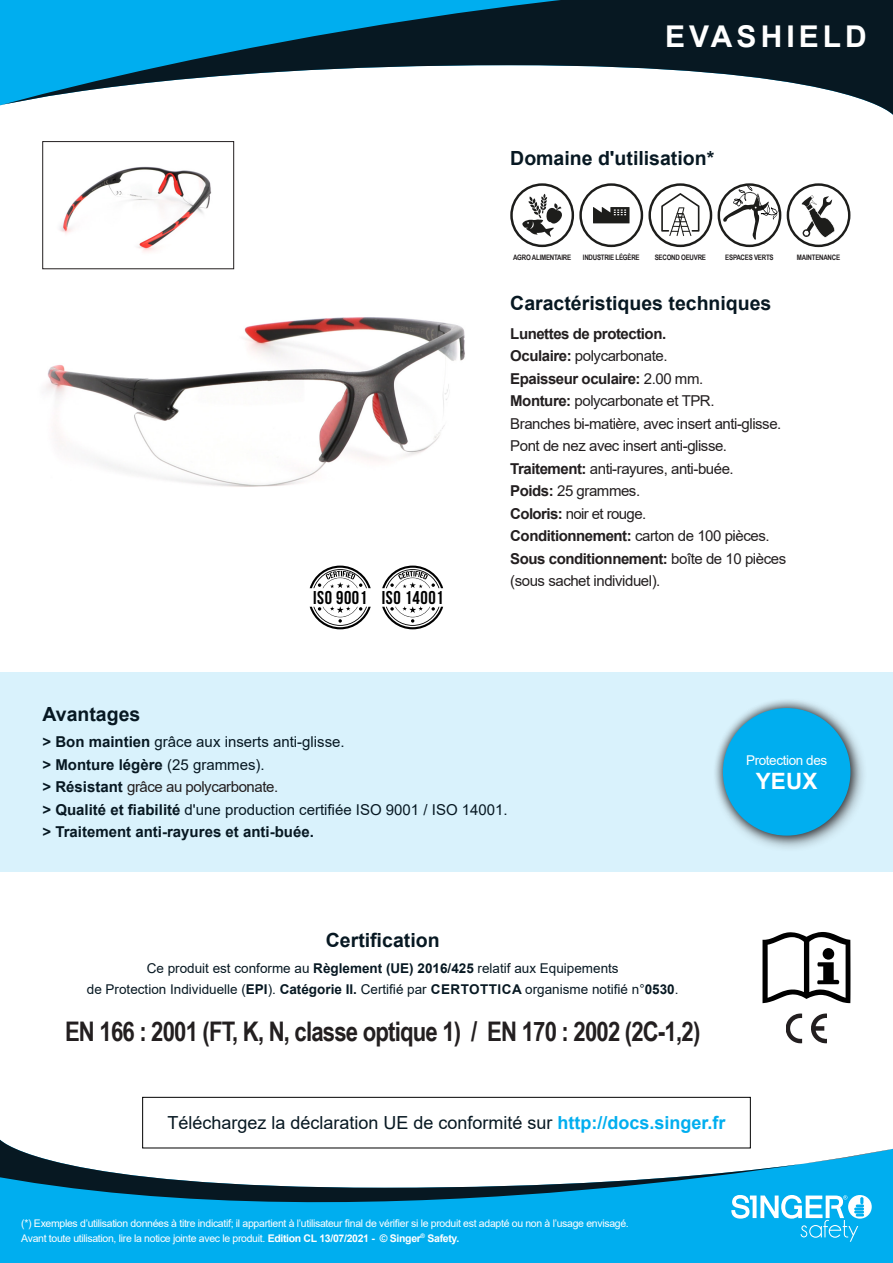
<style>
.page{position:relative;width:893px;height:1263px;background:#fff}
.page>*{position:absolute;margin:0;border:0;box-sizing:border-box;transform-origin:0 0}
.t1{font:700 30px "Arial";letter-spacing:.135em;color:#fff}
.t2{font:700 27px "Arial Narrow";letter-spacing:-.03em;color:#231f20}
.t3{font:700 22.5px "Arial";color:#fff}
.t4{font:700 19.5px "Arial";color:#071822}
.t5{font:700 18.6px "Bebas Neue";letter-spacing:.03em;color:#000}
.t6{font:18px "Arial";color:#071822}
.t7{font:15px/22.5px "Arial";letter-spacing:-.03em;color:#231f20}
.t8{font:15px "Arial";color:#071822}
.t9{font:700 15px/22.5px "Arial";letter-spacing:-.03em;color:#231f20}
.t10{font:700 15px "Arial";color:#071822}
.t11{font:13.5px/21px "Arial";color:#071822;text-align:center}
.t12{font:13.5px "Arial";letter-spacing:-.03em;color:#fff}
.t13{font:10.5px/15px "Arial";letter-spacing:-.03em;color:#fff}
.t14{font:700 7.5px "Arial Narrow";letter-spacing:-.03em;color:#231f20}
.s1{font-weight:400}
.s2{font-weight:700}
.s3{font-weight:700;color:#071822}
.s4{font-weight:700;color:#00aeef}
</style>
<div class="page">
<svg style="left:0;top:0;width:893px;height:115px"></svg>
<div style="left:0;top:672px;width:893px;height:200px;background:#d9f2fc"></div>
<svg style="left:522px;top:194px;width:40px;height:43px"></svg>
<div style="left:510px;top:183px;width:64px;height:64px;border:2px solid #1d1d1b;border-radius:50%"></div>
<svg style="left:593px;top:207px;width:36px;height:16px"></svg>
<div style="left:579px;top:183px;width:64px;height:64px;border:2px solid #1d1d1b;border-radius:50%"></div>
<div style="left:648px;top:183px;width:64px;height:64px;border:2px solid #1d1d1b;border-radius:50%"></div>
<svg style="left:661px;top:193px;width:38px;height:43px"></svg>
<div style="left:718px;top:183px;width:63px;height:64px;border:2px solid #1d1d1b;border-radius:50%"></div>
<svg style="left:723px;top:185px;width:56px;height:55px"></svg>
<div style="left:787px;top:183px;width:63px;height:64px;border:2px solid #1d1d1b;border-radius:50%"></div>
<svg style="left:801px;top:195px;width:34px;height:43px"></svg>
<div style="left:0;top:1250px;width:893px;height:13px;background:#00aeef"></div>
<svg style="left:0;top:1140px;width:893px;height:110px;fill:#00aeef"></svg>
<div style="left:142px;top:1097px;width:608px;height:51px;border:1px solid #000"></div>
<div style="left:712px;top:697px;width:155px;height:156px;background:#231f20;opacity:.75"></div>
<div style="left:714px;top:699px;width:146px;height:146px;background:#231f20;opacity:.75"></div>
<div style="left:723px;top:708px;width:127px;height:128px;background:#00aeef;border-radius:50%"></div>
<svg style="left:762px;top:932px;width:88px;height:71px"></svg>
<div style="left:823px;top:948px;width:11px;height:12px;background:#000;border-radius:50%"></div>
<svg style="left:811px;top:1013px;width:16px;height:30px"></svg>
<svg style="left:786px;top:1013px;width:16px;height:30px"></svg>
<svg style="left:731px;top:1195px;width:141px;height:47px"></svg>
<img style="left:42px;top:212px;width:423px;height:377px">
<svg style="left:310px;top:566px;width:61px;height:22px"></svg>
<svg style="left:310px;top:606px;width:61px;height:23px"></svg>
<svg style="left:382px;top:566px;width:61px;height:22px"></svg>
<svg style="left:382px;top:606px;width:61px;height:23px"></svg>
<img style="left:48px;top:166px;width:178px;height:101px">
<div style="left:43px;top:141px;width:191px;height:128px;border:1px solid #231f20"></div>
<p class="t1" style="left:665px;top:16px;width:203px">EVASHIELD</p>
<p class="t5" style="left:313px;top:587px;width:55px">ISO 9001</p>
<p class="t5" style="left:382px;top:587px;width:63px">ISO 14001</p>
<p class="t4" style="left:510px;top:144px;width:206px">Domaine d'utilisation*</p>
<p class="t14" style="left:513px;top:252px;width:60px">AGRO ALIMENTAIRE</p>
<p class="t14" style="left:583px;top:252px;width:58px">INDUSTRIE LÉGÈRE</p>
<p class="t14" style="left:655px;top:252px;width:53px">SECOND OEUVRE</p>
<p class="t14" style="left:725px;top:252px;width:50px">ESPACES VERTS</p>
<p class="t14" style="left:797px;top:252px;width:45px">MAINTENANCE</p>
<p class="t4" style="left:510px;top:289px;width:263px">Caractéristiques techniques</p>
<p class="t9" style="left:510px;top:322px;width:157px">Lunettes de protection.</p>
<p class="t9" style="left:510px;top:345px;width:194px">Oculaire: <span class="s1">polycarbonate.<br></span>Epaisseur oculaire: <span class="s1">2.00 mm.</span></p>
<p class="t7" style="left:510px;top:390px;width:273px"><span class="s2">Monture:</span> polycarbonate et TPR.<br>Branches bi-matière, avec insert anti-glisse.<br>Pont de nez avec insert anti-glisse.</p>
<p class="t7" style="left:510px;top:457px;width:225px"><span class="s2">Traitement:</span> anti-rayures, anti-buée.</p>
<p class="t7" style="left:510px;top:480px;width:131px"><span class="s2">Poids:</span> 25 grammes.</p>
<p class="t7" style="left:510px;top:502px;width:138px"><span class="s2">Coloris:</span> noir et rouge.</p>
<p class="t7" style="left:510px;top:525px;width:261px"><span class="s2">Conditionnement:</span> carton de 100 pièces.</p>
<p class="t7" style="left:510px;top:547px;width:277px"><span class="s2">Sous conditionnement:</span> boîte de 10 pièces (sous sachet individuel).</p>
<p class="t4" style="left:43px;top:700px;width:99px">Avantages</p>
<p class="t8" style="left:43px;top:732px;width:304px"><span class="s2">&gt; Bon maintien</span> grâce aux inserts anti-glisse.</p>
<p class="t10" style="left:43px;top:754px;width:224px">&gt; Monture légère <span class="s1">(25 grammes).</span></p>
<p class="t7" style="left:43px;top:776px;width:237px"><span class="s3">&gt; Résistant</span> grâce au polycarbonate.</p>
<p class="t8" style="left:43px;top:799px;width:467px"><span class="s2">&gt; Qualité et fiabilité</span> d'une production certifiée ISO 9001 / ISO 14001.</p>
<p class="t10" style="left:43px;top:821px;width:273px">&gt; Traitement anti-rayures et anti-buée.</p>
<p class="t12" style="left:746px;top:751px;width:83px">Protection des</p>
<p class="t3" style="left:756px;top:765px;width:63px">YEUX</p>
<p class="t4" style="left:326px;top:927px;width:115px">Certification</p>
<p class="t11" style="left:87px;top:957px;width:593px">Ce produit est conforme au <span class="s2">Règlement (UE) 2016/425</span> relatif aux Equipements<br>de Protection Individuelle (<span class="s2">EPI</span>). <span class="s2">Catégorie II.</span> Certifié par <span class="s2">CERTOTTICA</span> organisme notifié n°<span class="s2">0530</span>.</p>
<p class="t2" style="left:65px;top:1011px;width:637px">EN 166 : 2001 (FT, K, N, classe optique 1) / EN 170 : 2002 (2C-1,2)</p>
<p class="t6" style="left:167px;top:1110px;width:560px">Téléchargez la déclaration UE de conformité sur <span class="s4">http://docs.singer.fr</span></p>
<p class="t13" style="left:21px;top:1215px;width:609px">(*) Exemples d’utilisation données à titre indicatif; il appartient à l’utilisateur final de vérifier si le produit est adapté ou non à l’usage envisagé.<br>Avant toute utilisation, lire la notice jointe avec le produit. <span class="s2">Edition CL 13/07/2021 - © Singer</span><sup>®</sup> <span class="s2">Safety.</span></p>
</div>
